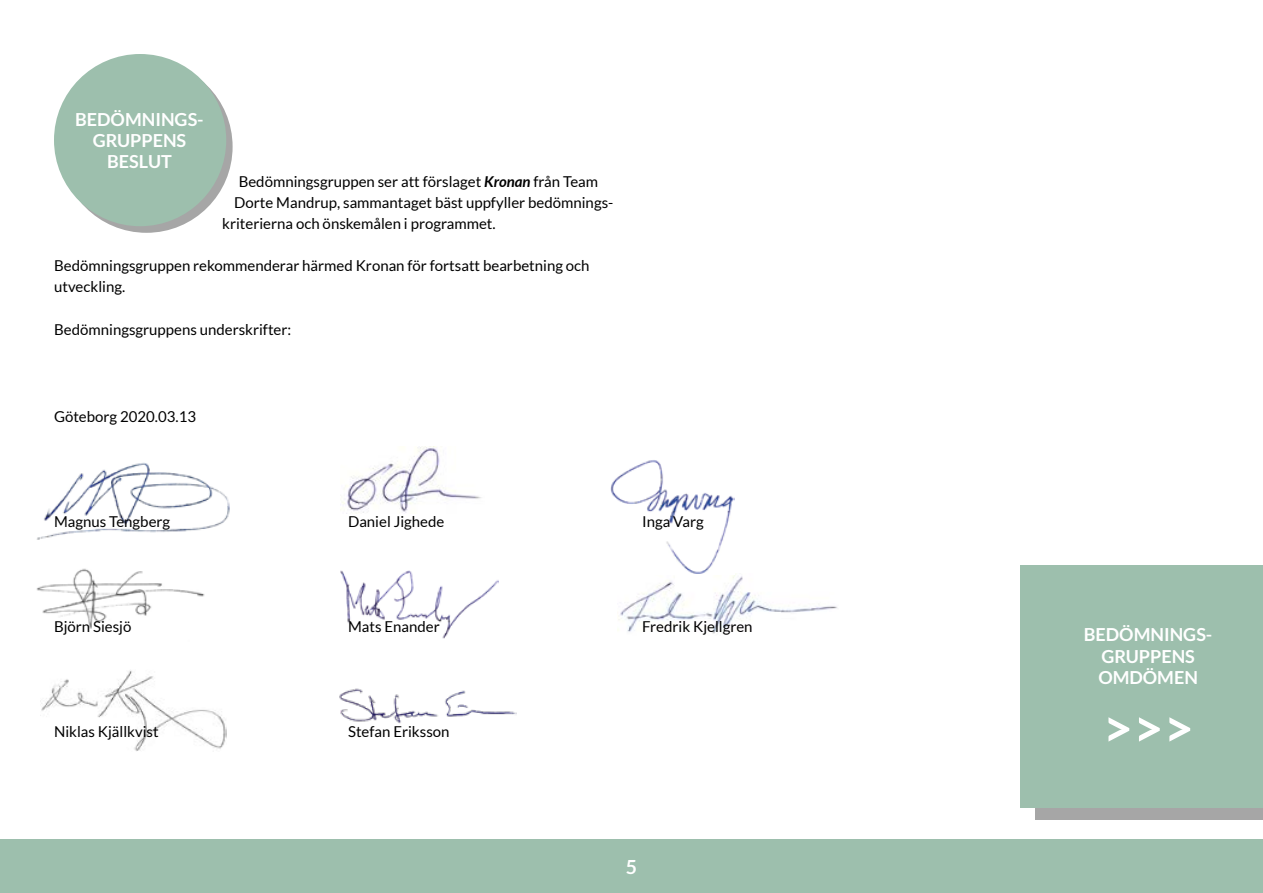
<style>
.page{position:relative;width:1263px;height:893px;background:#fff}
.page>*{position:absolute;margin:0;border:0;box-sizing:border-box;transform-origin:0 0}
.t1{font:700 52.5px "Lato";color:#fff}
.t2{font:700 19.5px "Lato";color:#fff}
.t3{font:700 18px/21.6px "Lato";color:#fff;text-align:center}
.t4{font:15px/21px "Lato";color:#000}
.s1{font-weight:700;font-style:italic}
</style>
<div class="page">
<div style="left:0;top:839px;width:1263px;height:54px;background:#9dbfad"></div>
<img style="left:36px;top:568px;width:169px;height:61px">
<img style="left:618px;top:574px;width:219px;height:60px">
<img style="left:610px;top:460px;width:125px;height:114px">
<img style="left:340px;top:570px;width:159px;height:68px">
<img style="left:40px;top:670px;width:187px;height:81px">
<img style="left:37px;top:462px;width:193px;height:78px">
<div style="left:1035px;top:580px;width:228px;height:240px;background:#a6a6a6"></div>
<div style="left:1020px;top:566px;width:243px;height:242px;background:#9dbfad"></div>
<svg style="left:60px;top:61px;width:173px;height:172px;background:#aaabab"></svg>
<div style="left:54px;top:54px;width:172px;height:172px;background:#9dbfad;border-radius:50%"></div>
<img style="left:341px;top:446px;width:140px;height:67px">
<img style="left:339px;top:688px;width:177px;height:36px">
<p class="t3" style="left:75px;top:109px;width:130px;line-height:21px">BEDÖMNINGS-<br>GRUPPENS<br>BESLUT</p>
<p class="t4" style="left:239px;top:171px;width:361px">Bedömningsgruppen ser att förslaget <span class="s1">Kronan</span> från Team</p>
<p class="t4" style="left:234px;top:192px;width:381px">Dorte Mandrup, sammantaget bäst uppfyller bedömnings-</p>
<p class="t4" style="left:222px;top:213px;width:275px">kriterierna och önskemålen i programmet.</p>
<p class="t4" style="left:54px;top:255px;width:537px">Bedömningsgruppen rekommenderar härmed Kronan för fortsatt bearbetning och utveckling.</p>
<p class="t4" style="left:54px;top:318px;width:239px">Bedömningsgruppens underskrifter:</p>
<p class="t4" style="left:54px;top:406px;width:144px">Göteborg 2020.03.13</p>
<p class="t4" style="left:54px;top:511px;width:118px">Magnus Tengberg</p>
<p class="t4" style="left:348px;top:511px;width:98px">Daniel Jighede</p>
<p class="t4" style="left:642px;top:511px;width:63px">Inga Varg</p>
<p class="t4" style="left:54px;top:616px;width:79px">Björn Siesjö</p>
<p class="t4" style="left:54px;top:721px;width:106px">Niklas Kjällkvist</p>
<p class="t4" style="left:348px;top:616px;width:93px">Mats Enander</p>
<p class="t4" style="left:348px;top:721px;width:103px">Stefan Eriksson</p>
<p class="t4" style="left:642px;top:616px;width:112px">Fredrik Kjellgren</p>
<h2 class="t2" style="left:626px;top:855px;width:13px">5</h2>
<p class="t3" style="left:1084px;top:623px;width:130px">BEDÖMNINGS-<br>GRUPPENS<br>OMDÖMEN</p>
<h1 class="t1" style="left:1102px;top:698px;width:93px">&gt;&gt;&gt;</h1>
</div>
